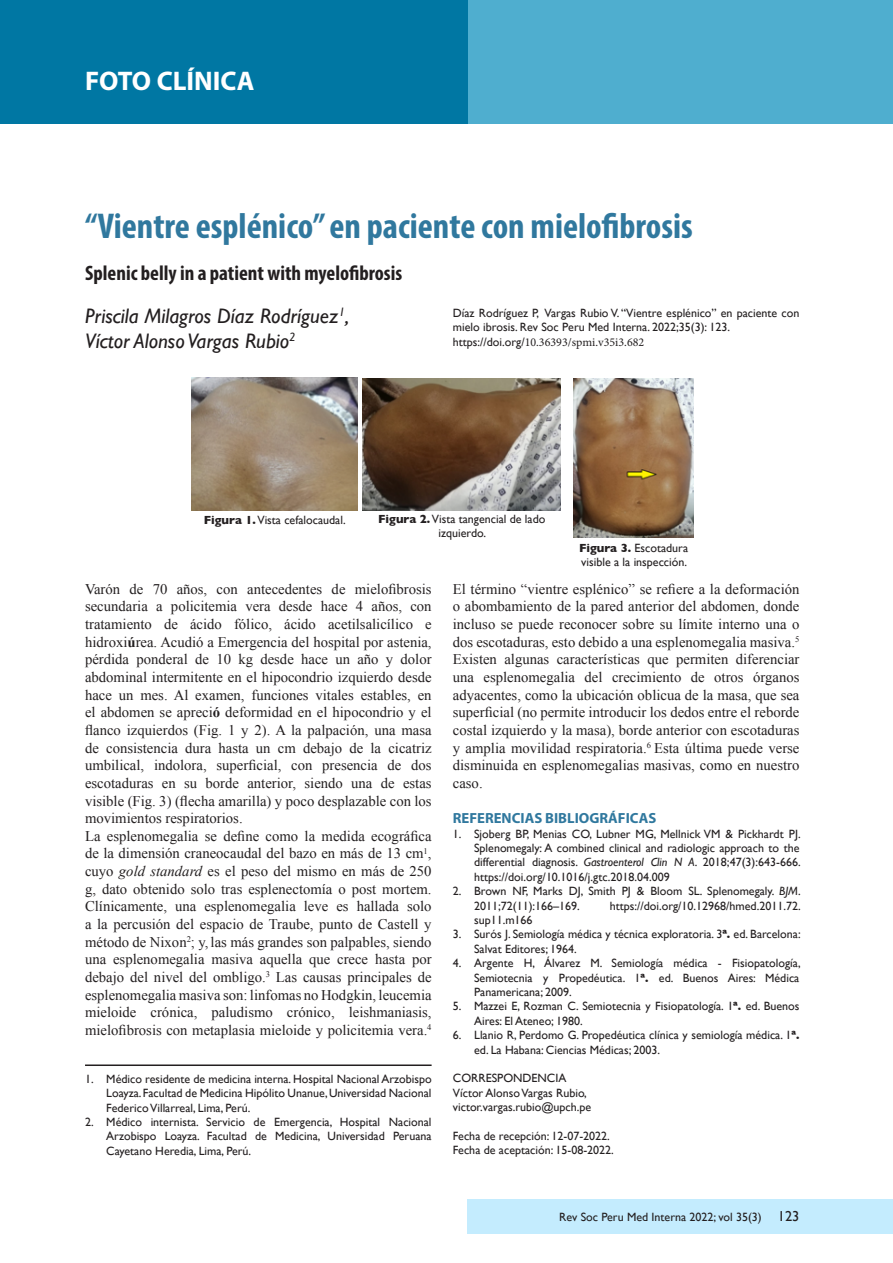
<style>
.page{position:relative;width:893px;height:1263px;background:#fff}
.page>*{position:absolute;margin:0;border:0;box-sizing:border-box;transform-origin:0 0}
.t1{font:700 condensed 36px "Myriad Pro";color:#30789e}
.t2{font:700 27px "Myriad Pro";color:#fff}
.t3{font:italic 21px "Gill Sans";color:#231f20}
.t4{font:700 condensed 21px "Myriad Pro";color:#231f20}
.t5{font:14.7px/17.7px "Times New Roman";color:#231f20;text-align:justify}
.t6{font:700 14.7px "Myriad Pro";color:#30789e}
.t7{font:12px/14.4px "Gill Sans";color:#231f20}
.s1{font-family:"Minion Pro"}
.s2{font-weight:700}
.s3{font-style:italic}
.s4{font-size:14.4px}
</style>
<div class="page">
<div style="left:0;top:0;width:893px;height:123px;background:#4faecf"></div>
<div style="left:0;top:0;width:468px;height:123px;background:#0077a3"></div>
<div style="left:468px;top:1199px;width:425px;height:34px;background:#c4ecfe"></div>
<hr style="left:85px;top:1064px;width:347px;height:2px;background:#231f20">
<img style="left:191px;top:377px;width:166px;height:133px">
<img style="left:362px;top:378px;width:199px;height:132px">
<img style="left:574px;top:378px;width:119px;height:160px">
<p class="t2" style="left:85px;top:64px;width:171px">FOTO CLÍNICA</p>
<p class="t1" style="left:85px;top:203px;width:609px">“Vientre esplénico” en paciente con mielofibrosis</p>
<p class="t4" style="left:85px;top:260px;width:319px">Splenic belly in a patient with myelofibrosis</p>
<p class="t3" style="left:85px;top:304px;width:266px">Priscila Milagros Díaz Rodríguez<sup>1</sup>,</p>
<p class="t3" style="left:85px;top:329px;width:212px">Víctor Alonso Vargas Rubio<sup>2</sup></p>
<p class="t7" style="left:453px;top:306px;width:348px">Díaz Rodríguez P, Vargas Rubio V. “Vientre esplénico” en paciente con mielo ibrosis. Rev Soc Peru Med Interna. 2022;35(3): 123. https://doi.org/<span class="s1">10.36393/spmi.v35i3.682</span></p>
<p class="t7" style="left:204px;top:512px;width:143px"><span class="s2">Figura 1.</span> Vista cefalocaudal.</p>
<p class="t7" style="left:378px;top:512px;width:169px;text-align:center"><span class="s2">Figura 2.</span> Vista tangencial de lado izquierdo.</p>
<p class="t7" style="left:579px;top:540px;width:111px"><span class="s2">Figura 3.</span> Escotadura visible a la inspección.</p>
<p class="t5" style="left:85px;top:580px;width:348px">Varón de 70 años, con antecedentes de mielofibrosis secundaria a policitemia vera desde hace 4 años, con tratamiento de ácido fólico, ácido acetilsalicílico e hidroxi<span class="s2">ú</span>rea. Acudió a Emergencia del hospital por astenia, pérdida ponderal de 10 kg desde hace un año y dolor abdominal intermitente en el hipocondrio izquierdo desde hace un mes. Al examen, funciones vitales estables, en el abdomen se apreci<span class="s2">ó</span> deformidad en el hipocondrio y el flanco izquierdos (Fig. 1 y 2). A la palpación, una masa de consistencia dura hasta un cm debajo de la cicatriz umbilical, indolora, superficial, con presencia de dos escotaduras en su borde anterior, siendo una de estas visible (Fig. 3) (flecha amarilla) y poco desplazable con los movimientos respiratorios.</p>
<p class="t5" style="left:85px;top:827px;width:348px">La esplenomegalia se define como la medida ecográfica de la dimensión craneocaudal del bazo en más de 13 cm<sup>1</sup>, cuyo <span class="s3">gold standard</span> es el peso del mismo en más de 250 g, dato obtenido solo tras esplenectomía o post mortem.<br>Clínicamente, una esplenomegalia leve es hallada solo a la percusión del espacio de Traube, punto de Castell y método de Nixon<sup>2</sup>; y,las más grandes son palpables, siendo una esplenomegalia masiva aquella que crece hasta por debajo del nivel del ombligo.<sup>3</sup> Las causas principales de esplenomegalia masiva son: linfomas no Hodgkin, leucemia mieloide crónica, paludismo crónico, leishmaniasis, mielofibrosis con metaplasia mieloide y policitemia vera.<sup>4</sup></p>
<p class="t7" style="left:106px;top:1071px;width:327px;text-align:justify;text-indent:-21px">1. Médico residente de medicina interna. Hospital Nacional Arzobispo Loayza. Facultad de Medicina Hipólito Unanue, Universidad Nacional Federico Villarreal, Lima, Perú.</p>
<p class="t7" style="left:106px;top:1114px;width:327px;text-align:justify;text-indent:-21px">2. Médico internista. Servicio de Emergencia, Hospital Nacional Arzobispo Loayza. Facultad de Medicina, Universidad Peruana Cayetano Heredia, Lima, Perú.</p>
<p class="t5" style="left:453px;top:580px;width:348px">El término “vientre esplénico” se refiere a la deformación o abombamiento de la pared anterior del abdomen, donde incluso se puede reconocer sobre su límite interno una o dos escotaduras, esto debido a una esplenomegalia masiva.<sup>5<br></sup>Existen algunas características que permiten diferenciar una esplenomegalia del crecimiento de otros órganos adyacentes, como la ubicación oblicua de la masa, que sea superficial (no permite introducir los dedos entre el reborde costal izquierdo y la masa), borde anterior con escotaduras y amplia movilidad respiratoria.<sup>6</sup> Esta última puede verse disminuida en esplenomegalias masivas, como en nuestro caso.</p>
<p class="t6" style="left:453px;top:809px;width:205px">REFERENCIAS BIBLIOGRÁFICAS</p>
<p class="t7" style="left:474px;top:826px;width:328px;text-align:justify;text-indent:-21px">1. Sjoberg BP, Menias CO, Lubner MG, Mellnick VM &amp; Pickhardt PJ.<br>Splenomegaly: A combined clinical and radiologic approach to the differential diagnosis. <span class="s3">Gastroenterol Clin N A</span>. 2018;47(3):643-666. https://doi.org/10.1016/j.gtc.2018.04.009</p>
<p class="t7" style="left:474px;top:884px;width:328px;text-indent:-21px">2. Brown NF, Marks DJ, Smith PJ &amp; Bloom SL. Splenomegaly. <span class="s3">BJM</span>.<br>2011;72(11):166–169.</p>
<p class="t7" style="left:610px;top:898px;width:192px">https://doi.org/10.12968/hmed.2011.72.</p>
<p class="t7" style="left:474px;top:913px;width:60px">sup11.m166</p>
<p class="t7" style="left:474px;top:927px;width:328px;text-indent:-21px">3. Surós J. Semiología médica y técnica exploratoria. 3<span class="s2">ª.</span> ed. Barcelona:<br>Salvat Editores; 1964.</p>
<p class="t7" style="left:474px;top:956px;width:328px;text-align:justify;text-indent:-21px">4. Argente H, Álvarez M. Semiología médica - Fisiopatología, Semiotecnia y Propedéutica. 1<span class="s2">ª.</span> ed. Buenos Aires: Médica Panamericana; 2009.</p>
<p class="t7" style="left:474px;top:999px;width:327px;text-indent:-21px">5. Mazzei E, Rozman C. Semiotecnia y Fisiopatología. 1<span class="s2">ª.</span> ed. Buenos<br>Aires: El Ateneo; 1980.</p>
<p class="t7" style="left:474px;top:1028px;width:327px;text-indent:-21px">6. Llanio R, Perdomo G. Propedéutica clínica y semiología médica. 1<span class="s2">ª. </span>ed. La Habana: Ciencias Médicas; 2003.</p>
<p class="t7" style="left:453px;top:1071px;width:115px">CORRESPONDENCIA</p>
<p class="t7" style="left:453px;top:1085px;width:136px">Víctor Alonso Vargas Rubio,</p>
<p class="t7" style="left:453px;top:1100px;width:140px">victor.vargas.rubio@upch.pe</p>
<p class="t7" style="left:453px;top:1129px;width:159px">Fecha de recepción: 12-07-2022.</p>
<p class="t7" style="left:453px;top:1143px;width:163px">Fecha de aceptación: 15-08-2022.</p>
<p class="t7" style="left:559px;top:1210px;width:242px">Rev Soc Peru Med Interna 2022; vol 35(3) <span class="s4">123</span></p>
</div>
